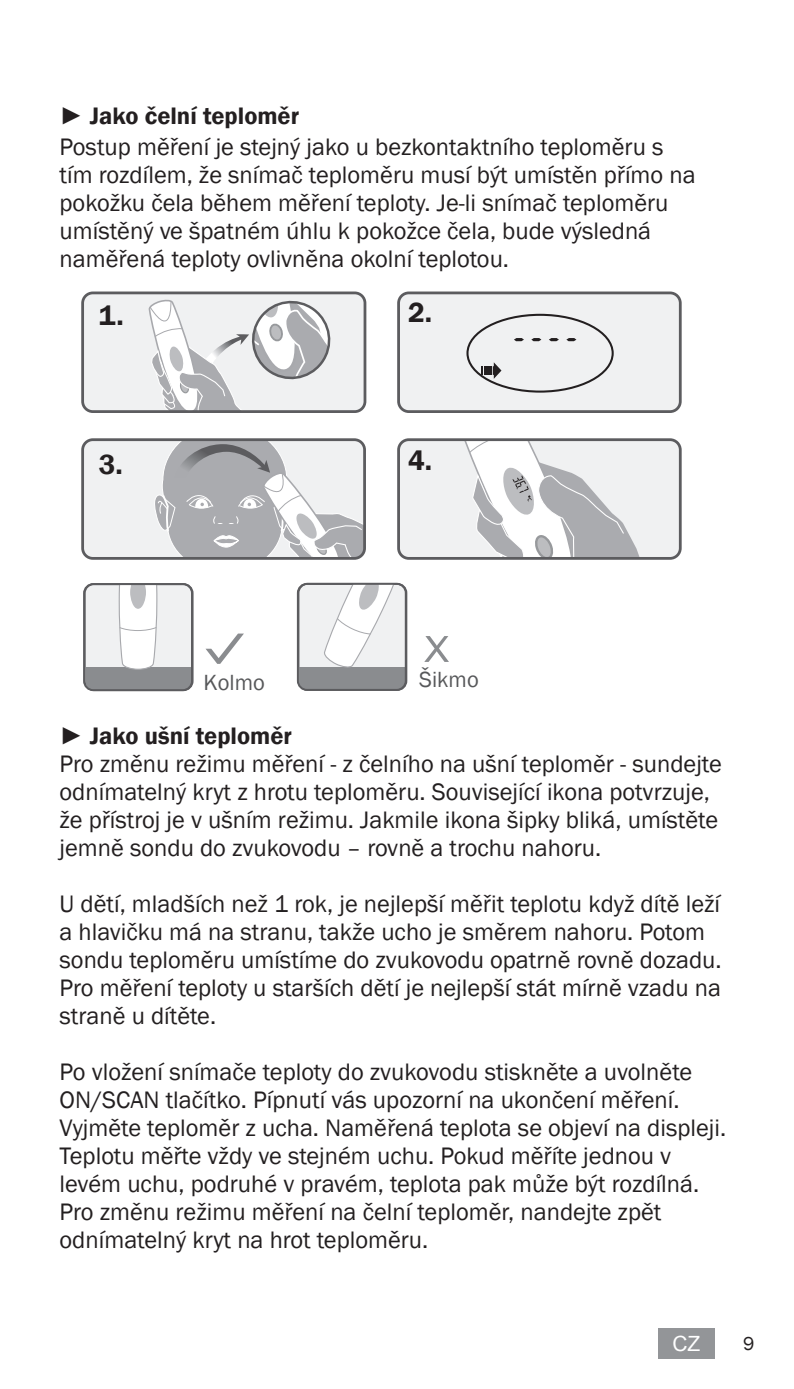
<style>
.page{position:relative;width:794px;height:1389px;background:#fff}
.page>*{position:absolute;margin:0;border:0;box-sizing:border-box;transform-origin:0 0}
.t1{font:600 28.35px "Franklin Gothic";color:#231f20}
.t2{font:24.5px/28px "Franklin Gothic";color:#231f20}
.t3{font:600 24.5px "Franklin Gothic";color:#231f20}
.t4{font:22.4px "Franklin Gothic";color:#57585a}
.t5{font:21px "Arial";color:#fff}
.t6{font:19.25px "Franklin Gothic";color:#231f20}
</style>
<div class="page">
<div style="left:658px;top:1328px;width:56px;height:31px;background:#939598"></div>
<div style="left:83px;top:293px;width:282px;height:119px;background:#f0f1f2;border-radius:10px"></div>
<div style="left:81px;top:292px;width:285px;height:121px;border:3px solid #5c5c5f;border-radius:10px"></div>
<svg style="left:148px;top:294px;width:189px;height:118px"></svg>
<div style="left:398px;top:293px;width:282px;height:119px;background:#f0f1f2;border-radius:10px"></div>
<div style="left:397px;top:292px;width:284px;height:121px;border:3px solid #5c5c5f;border-radius:10px"></div>
<div style="left:83px;top:440px;width:281px;height:118px;background:#f0f1f2;border-radius:10px"></div>
<div style="left:81px;top:438px;width:285px;height:122px;border:3px solid #5c5c5f;border-radius:10px"></div>
<svg style="left:151px;top:440px;width:213px;height:119px"></svg>
<div style="left:398px;top:440px;width:282px;height:118px;background:#f0f1f2;border-radius:10px"></div>
<div style="left:397px;top:438px;width:284px;height:122px;border:3px solid #5c5c5f;border-radius:10px"></div>
<svg style="left:450px;top:440px;width:230px;height:118px"></svg>
<svg style="left:531px;top:338px;width:10px;height:3px"></svg>
<svg style="left:514px;top:338px;width:10px;height:3px"></svg>
<svg style="left:549px;top:338px;width:10px;height:3px"></svg>
<svg style="left:566px;top:338px;width:10px;height:3px"></svg>
<svg style="left:481px;top:362px;width:20px;height:17px"></svg>
<div style="left:466px;top:314px;width:147px;height:79px;border:2px solid #231f20;border-radius:50%"></div>
<div style="left:85px;top:584px;width:108px;height:106px;background:#f0f1f2;border-radius:9px"></div>
<div style="left:86px;top:667px;width:106px;height:23px;background:#8a8c8f"></div>
<svg style="left:118px;top:586px;width:40px;height:84px"></svg>
<div style="left:83px;top:583px;width:110px;height:108px;border:2px solid #5c5c5f;border-radius:9px"></div>
<svg style="left:205px;top:634px;width:39px;height:30px"></svg>
<div style="left:298px;top:584px;width:108px;height:106px;background:#f0f1f2;border-radius:9px"></div>
<div style="left:298px;top:667px;width:107px;height:23px;background:#8a8c8f"></div>
<svg style="left:324px;top:584px;width:81px;height:84px"></svg>
<div style="left:297px;top:583px;width:110px;height:108px;border:2px solid #5c5c5f;border-radius:9px"></div>
<svg style="left:424px;top:636px;width:25px;height:26px"></svg>
<p class="t3" style="left:60px;top:101px;width:241px">► Jako čelní teploměr</p>
<p class="t2" style="left:60px;top:133px;width:637px">Postup měření je stejný jako u bezkontaktního teploměru s tím rozdílem, že snímač teploměru musí být umístěn přímo na pokožku čela během měření teploty. Je-li snímač teploměru umístěný ve špatném úhlu k pokožce čela, bude výsledná naměřená teploty ovlivněna okolní teplotou.</p>
<p class="t1" style="left:99px;top:298px;width:27px">1.</p>
<p class="t1" style="left:408px;top:296px;width:26px">2.</p>
<p class="t1" style="left:99px;top:447px;width:26px">3.</p>
<p class="t1" style="left:408px;top:444px;width:26px">4.</p>
<p class="t4" style="left:204px;top:668px;width:63px">Kolmo</p>
<p class="t4" style="left:419px;top:665px;width:61px">Šikmo</p>
<p class="t3" style="left:60px;top:720px;width:234px">► Jako ušní teploměr</p>
<p class="t2" style="left:60px;top:750px;width:663px">Pro změnu režimu měření - z čelního na ušní teploměr - sundejte odnímatelný kryt z hrotu teploměru. Související ikona potvrzuje, že přístroj je v ušním režimu. Jakmile ikona šipky bliká, umístěte jemně sondu do zvukovodu – rovně a trochu nahoru.</p>
<p class="t2" style="left:60px;top:890px;width:663px">U dětí, mladších než 1 rok, je nejlepší měřit teplotu když dítě leží a hlavičku má na stranu, takže ucho je směrem nahoru. Potom sondu teploměru umístíme do zvukovodu opatrně rovně dozadu.<br>Pro měření teploty u starších dětí je nejlepší stát mírně vzadu na straně u dítěte.</p>
<p class="t2" style="left:60px;top:1059px;width:668px">Po vložení snímače teploty do zvukovodu stiskněte a uvolněte ON/SCAN tlačítko. Pípnutí vás upozorní na ukončení měření.<br>Vyjměte teploměr z ucha. Naměřená teplota se objeví na displeji.<br>Teplotu měřte vždy ve stejném uchu. Pokud měříte jednou v levém uchu, podruhé v pravém, teplota pak může být rozdílná.<br>Pro změnu režimu měření na čelní teploměr, nandejte zpět odnímatelný kryt na hrot teploměru.</p>
<p class="t5" style="left:672px;top:1330px;width:29px">CZ</p>
<p class="t6" style="left:743px;top:1331px;width:13px">9</p>
</div>
